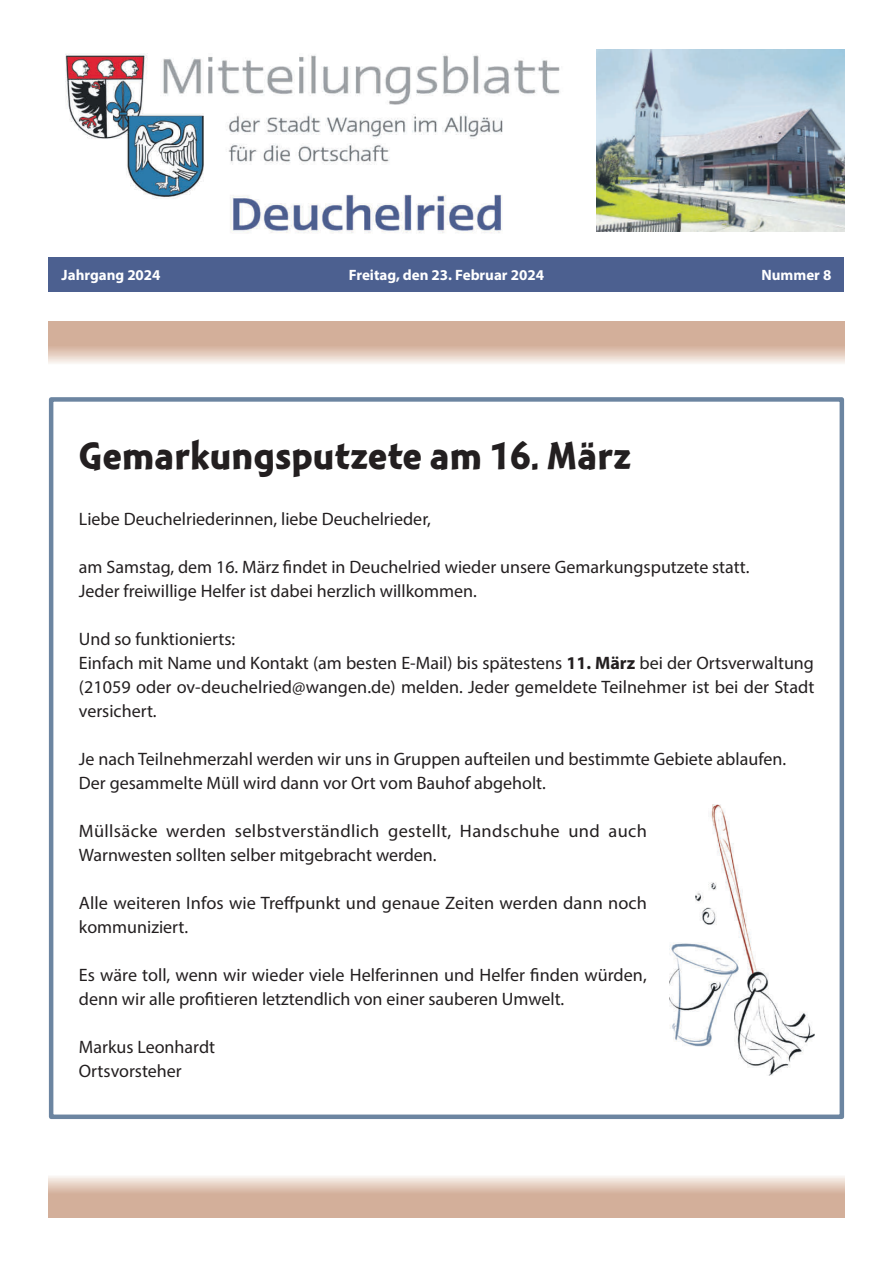
<style>
.page{position:relative;width:893px;height:1263px;background:#fff}
.page>*{position:absolute;margin:0;border:0;box-sizing:border-box;transform-origin:0 0}
.t1{font:40.5px "Montara Bold Gothic";color:#231f20}
.t2{font:18px/24px "Myriad Pro";color:#231f20}
.t3{font:18px/24px "Myriad Pro";letter-spacing:.02em;color:#231f20}
.t4{font:700 15px "Myriad Pro";color:#fff}
.s1{font-weight:700}
</style>
<div class="page">
<div style="left:49px;top:257px;width:795px;height:34px;background:#4c6090"></div>
<img style="left:65px;top:53px;width:495px;height:181px">
<img style="left:596px;top:50px;width:248px;height:181px">
<div style="left:49px;top:397px;width:795px;height:722px;border:4px solid #6c85a1"></div>
<img style="left:669px;top:804px;width:145px;height:272px">
<svg style="left:49px;top:321px;width:795px;height:43px;background:#dbbeac"></svg>
<svg style="left:49px;top:1176px;width:795px;height:41px;background:#dbbeac"></svg>
<p class="t4" style="left:62px;top:265px;width:100px">Jahrgang 2024</p>
<p class="t4" style="left:349px;top:265px;width:197px">Freitag, den 23. Februar 2024</p>
<p class="t4" style="left:761px;top:265px;width:71px">Nummer 8</p>
<h1 class="t1" style="left:79px;top:433px;width:554px">Gemarkungsputzete am 16. März</h1>
<p class="t2" style="left:79px;top:507px;width:354px">Liebe Deuchelriederinnen, liebe Deuchelrieder,</p>
<p class="t2" style="left:79px;top:555px;width:672px">am Samstag, dem 16. März findet in Deuchelried wieder unsere Gemarkungsputzete statt.<br>Jeder freiwillige Helfer ist dabei herzlich willkommen.</p>
<p class="t2" style="left:79px;top:627px;width:737px">Und so funktionierts:<br>Einfach mit Name und Kontakt (am besten E-Mail) bis spätestens <span class="s1">11. März</span> bei der Ortsverwaltung (21059 oder ov-deuchelried@wangen.de) melden. Jeder gemeldete Teilnehmer ist bei der Stadt versichert.</p>
<p class="t2" style="left:79px;top:747px;width:709px">Je nach Teilnehmerzahl werden wir uns in Gruppen aufteilen und bestimmte Gebiete ablaufen.<br>Der gesammelte Müll wird dann vor Ort vom Bauhof abgeholt.</p>
<p class="t3" style="left:79px;top:819px;width:570px">Müllsäcke werden selbstverständlich gestellt, Handschuhe und auch<br>Warnwesten sollten selber mitgebracht werden.</p>
<p class="t2" style="left:79px;top:891px;width:569px">Alle weiteren Infos wie Treffpunkt und genaue Zeiten werden dann noch kommuniziert.</p>
<p class="t2" style="left:79px;top:963px;width:569px">Es wäre toll, wenn wir wieder viele Helferinnen und Helfer finden würden, denn wir alle profitieren letztendlich von einer sauberen Umwelt.</p>
<p class="t2" style="left:79px;top:1035px;width:138px">Markus Leonhardt<br>Ortsvorsteher</p>
</div>
